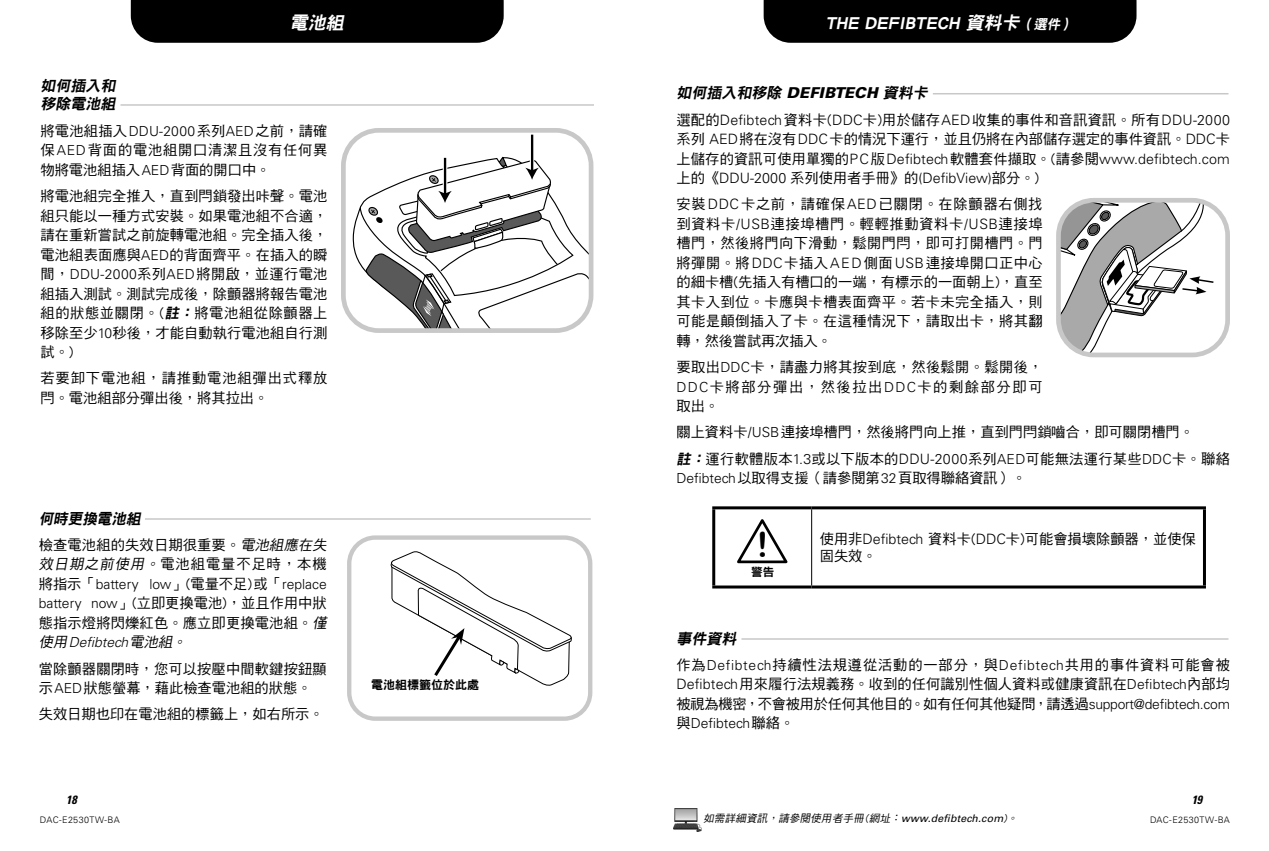
<style>
.page{position:relative;width:1269px;height:851px;background:#fff}
.page>*{position:absolute;margin:0;border:0;box-sizing:border-box;transform-origin:0 0}
.t1{font:34.65px "Arial Rounded MT Bold";color:#000}
.t2{font:italic 18px "DF Hei Std W9";color:#fff}
.t3{font:italic 15px/18px "DF Hei Std W9";color:#000}
.t4{font:14.25px/19.5px "DF Hei Std W5";letter-spacing:.01em;color:#000}
.t5{font:300 14.25px/19.5px "Univers LT Std";letter-spacing:.01em;color:#000}
.t6{font:14.25px/19.5px "DF Hei Std W5";letter-spacing:.065em;color:#000}
.t7{font:300 13.8px "Univers LT Std";color:#000}
.t8{font:italic 300 13.8px "Univers LT Std";color:#000}
.t9{font:12px "DF Hei Std W9";color:#000}
.t10{font:italic 700 condensed 12px "Univers LT Std";color:#000}
.t11{font:11.55px "DF Hei Std W9";color:#000}
.t12{font:italic 10.5px "DF Hei Std W5";color:#000}
.t13{font:300 9px "Univers LT Std";letter-spacing:.03em;color:#000}
.s1{font-size:13.5px}
.s2{font-family:"Univers LT Std";font-weight:300;font-size:13.8px}
.s3{font-family:"DF Hei Std W9";font-style:italic}
.s4{font-style:italic}
.s5{font-family:"DF Hei Std W5";font-weight:400;font-size:14.25px}
.s6{font-family:"Univers LT Std";font-weight:900}
.s7{font-family:"Univers LT Std";font-weight:300}
.s8{font-family:"DF Hei Std W5";font-weight:400}
.s9{font-family:"Univers LT Std"}
</style>
<div class="page">
<img style="left:673px;top:808px;width:28px;height:23px">
<div style="left:131px;top:0;width:373px;height:43px;background:#000"></div>
<div style="left:764px;top:0;width:373px;height:43px;background:#000"></div>
<hr style="left:120px;top:104px;width:474px;height:2px;background:#c8c8c8">
<svg style="left:352px;top:135px;width:235px;height:192px"></svg>
<div style="left:341px;top:128px;width:252px;height:205px;border:5px solid #c8c8c8;border-radius:35px"></div>
<hr style="left:145px;top:518px;width:446px;height:1px;background:#c8c8c8">
<div style="left:347px;top:535px;width:245px;height:185px;border:4px solid #c8c8c8;border-radius:26px"></div>
<svg style="left:390px;top:551px;width:182px;height:135px"></svg>
<hr style="left:933px;top:93px;width:296px;height:1px;background:#c8c8c8">
<hr style="left:741px;top:638px;width:487px;height:1px;background:#c8c8c8">
<div style="left:1056px;top:198px;width:174px;height:159px;border:5px solid #c8c8c8;border-radius:35px"></div>
<svg style="left:1058px;top:200px;width:157px;height:155px"></svg>
<hr style="left:811px;top:509px;width:1px;height:76px;background:#000">
<hr style="left:1203px;top:509px;width:3px;height:76px;background:#000">
<hr style="left:712px;top:506px;width:100px;height:3px;background:#000">
<hr style="left:712px;top:509px;width:3px;height:76px;background:#000">
<hr style="left:812px;top:506px;width:394px;height:3px;background:#000">
<hr style="left:712px;top:585px;width:100px;height:3px;background:#000">
<hr style="left:812px;top:585px;width:394px;height:3px;background:#000">
<svg style="left:737px;top:519px;width:51px;height:45px"></svg>
<p class="t2" style="left:290px;top:13px;width:59px">電池組</p>
<p class="t2" style="left:825px;top:13px;width:252px">THE DEFIBTECH 資料卡<span class="s1">（選件）</span></p>
<p class="t3" style="left:40px;top:77px;width:79px">如何插入和移除電池組</p>
<p class="t4" style="left:40px;top:121px;width:289px;text-align:justify">將電池組插入<span class="s2">DDU-2000</span>系列<span class="s2">AED</span>之前，請確保<span class="s2">AED</span>背面的電池組開口清潔且沒有任何異物將電池組插入<span class="s2">AED</span>背面的開口中。</p>
<p class="t4" style="left:40px;top:186px;width:289px;text-align:justify">將電池組完全推入，直到閂鎖發出咔聲。電池組只能以一種方式安裝。如果電池組不合適，請在重新嘗試之前旋轉電池組。完全插入後，電池組表面應與<span class="s2">AED</span>的背面齊平。在插入的瞬間，<span class="s2">DDU-2000</span>系列<span class="s2">AED</span>將開啟，並運行電池組插入測試。測試完成後，除顫器將報告電池組的狀態並關閉。(<span class="s3">註：</span>將電池組從除顫器上移除至少<span class="s2">10</span>秒後，才能自動執行電池組自行測試。)</p>
<p class="t6" style="left:40px;top:368px;width:289px">若要卸下電池組，請推動電池組彈出式釋放閂。電池組部分彈出後，將其拉出。</p>
<p class="t3" style="left:39px;top:509px;width:106px">何時更換電池組</p>
<p class="t4" style="left:39px;top:534px;width:292px">檢查電池組的失效日期很重要。<span class="s4">電池組應在失效日期之前使用。</span>電池組電量不足時，本機</p>
<p class="t7" style="left:39px;top:575px;width:290px"><span class="s5">將指示「</span>battery low<span class="s5">」(電量不足)或「</span>replace</p>
<p class="t4" style="left:39px;top:593px;width:292px"><span class="s2">battery now</span>」(立即更換電池)，並且作用中狀態指示燈將閃爍紅色。應立即更換電池組。<span class="s4">僅</span></p>
<p class="t8" style="left:39px;top:634px;width:152px"><span class="s5">使用</span>Defibtech<span class="s5">電池組。</span></p>
<p class="t4" style="left:39px;top:658px;width:289px">當除顫器關閉時，您可以按壓中間軟鍵按鈕顯示<span class="s2">AED</span>狀態螢幕，藉此檢查電池組的狀態。</p>
<p class="t4" style="left:39px;top:704px;width:286px">失效日期也印在電池組的標籤上，如右所示。</p>
<p class="t9" style="left:371px;top:678px;width:109px">電池組標籤位於此處</p>
<p class="t3" style="left:676px;top:84px;width:256px">如何插入和移除 <span class="s6">DEFIBTECH</span> 資料卡</p>
<p class="t4" style="left:677px;top:109px;width:555px">選配的<span class="s7">Defibtech</span>資料卡(<span class="s7">DDC</span>卡)用於儲存<span class="s7">AED</span>收集的事件和音訊資訊。所有<span class="s7">DDU-2000</span>系列 <span class="s7">AED</span>將在沒有<span class="s7">DDC</span>卡的情況下運行，並且仍將在內部儲存選定的事件資訊。<span class="s7">DDC</span>卡</p>
<p class="t5" style="left:677px;top:149px;width:555px"><span class="s8">上儲存的資訊可使用單獨的</span>PC<span class="s8">版</span>Defibtech<span class="s8">軟體套件擷取。(請參閱</span>www.defibtech.com<span class="s8">上的《</span>DDU-2000 <span class="s8">系列使用者手冊》的</span>(DefibView)<span class="s8">部分。)</span></p>
<p class="t4" style="left:677px;top:194px;width:368px;text-align:justify">安裝<span class="s7">DDC</span>卡之前，請確保<span class="s7">AED</span>已關閉。在除顫器右側找到資料卡/<span class="s7">USB</span>連接埠槽門。輕輕推動資料卡/<span class="s7">USB</span>連接埠槽門，然後將門向下滑動，鬆開門閂，即可打開槽門。門將彈開。將<span class="s7">DDC</span>卡插入<span class="s7">AED</span>側面<span class="s7">USB</span>連接埠開口正中心的細卡槽(先插入有槽口的一端，有標示的一面朝上)，直至其卡入到位。卡應與卡槽表面齊平。若卡未完全插入，則可能是顛倒插入了卡。在這種情況下，請取出卡，將其翻轉，然後嘗試再次插入。</p>
<p class="t4" style="left:676px;top:357px;width:368px;text-align:justify">要取出<span class="s2">DDC</span>卡，請盡力將其按到底，然後鬆開。鬆開後，<span class="s2">DDC</span>卡將部分彈出，然後拉出<span class="s2">DDC</span>卡的剩餘部分即可取出。</p>
<p class="t4" style="left:676px;top:419px;width:555px;line-height:26.2px">關上資料卡/<span class="s2">USB</span>連接埠槽門，然後將門向上推，直到門閂鎖嚙合，即可關閉槽門。<br><span class="s3">註：</span>運行軟體版本<span class="s7">1.3</span>或以下版本的<span class="s7">DDU-2000</span>系列<span class="s2">AED</span>可能無法運行某些<span class="s2">DDC</span>卡。聯絡</p>
<p class="t4" style="left:677px;top:468px;width:351px"><span class="s2">Defibtech</span>以取得支援（請參閱第<span class="s2">32</span>頁取得聯絡資訊）。</p>
<h1 class="t1" style="left:757px;top:524px;width:13px">!</h1>
<p class="t11" style="left:751px;top:565px;width:25px">警告</p>
<p class="t4" style="left:820px;top:530px;width:378px;line-height:17.1px">使用非<span class="s7">Defibtech</span> 資料卡(<span class="s7">DDC</span>卡)可能會損壞除顫器，並使保固失效。</p>
<p class="t3" style="left:677px;top:629px;width:64px">事件資料</p>
<p class="t4" style="left:676px;top:654px;width:555px;text-align:justify">作為<span class="s2">Defibtech</span>持續性法規遵從活動的一部分，與<span class="s2">Defibtech</span>共用的事件資料可能會被<span class="s7">Defibtech</span>用來履行法規義務。收到的任何識別性個人資料或健康資訊在<span class="s2">Defibtech</span>內部均被視為機密，不會被用於任何其他目的。如有任何其他疑問，請透過<span class="s2">support@defibtech.com</span></p>
<p class="t7" style="left:677px;top:715px;width:119px"><span class="s5">與</span>Defibtech<span class="s5">聯絡。</span></p>
<p class="t10" style="left:66px;top:792px;width:12px">18</p>
<p class="t10" style="left:1192px;top:792px;width:12px">19</p>
<p class="t12" style="left:704px;top:813px;width:318px">如需詳細資訊，請參閱使用者手冊(網址：<span class="s9">www. de fib tech . co m</span>)。</p>
<p class="t13" style="left:40px;top:814px;width:81px">DAC-E2530TW-BA</p>
<p class="t13" style="left:1150px;top:814px;width:81px">DAC-E2530TW-BA</p>
</div>
